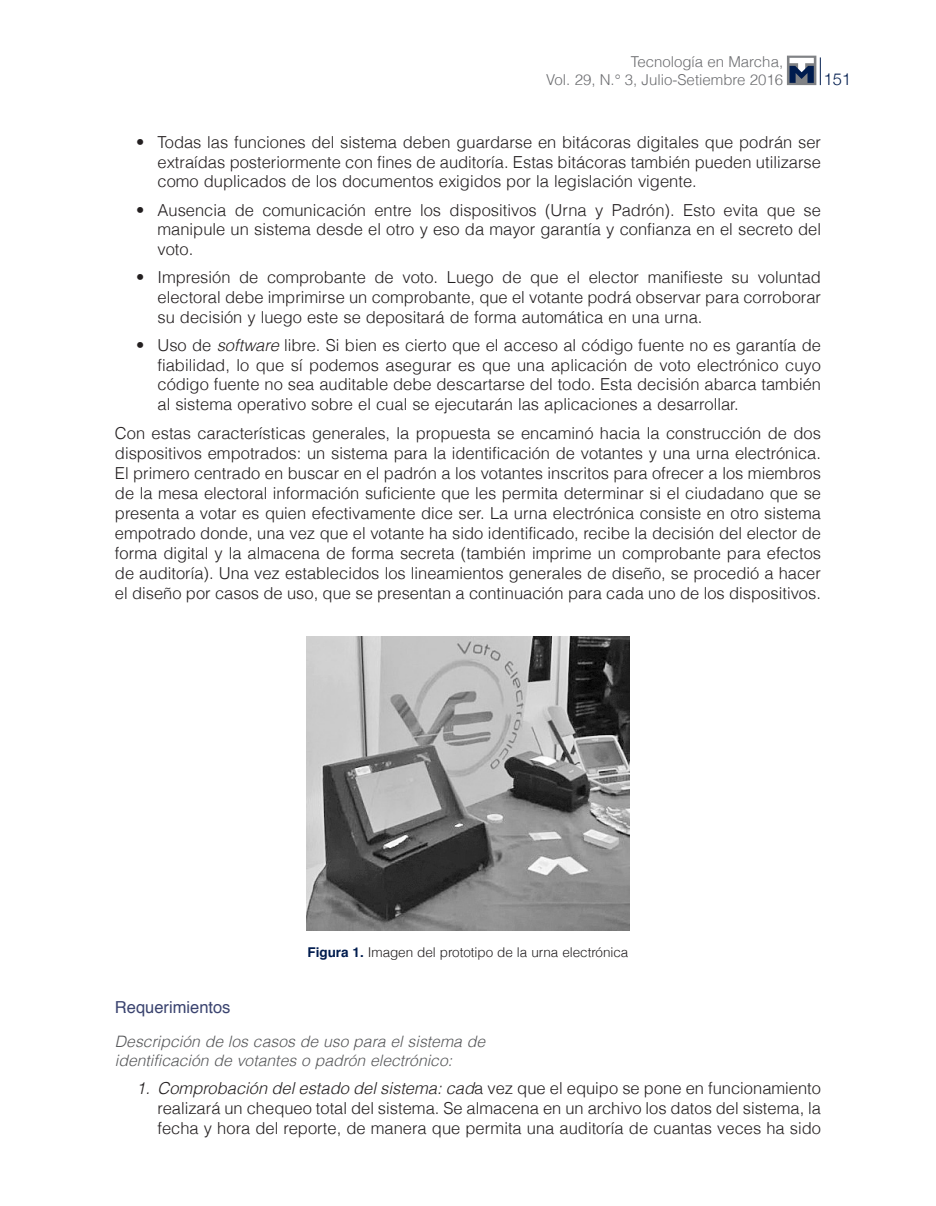
<style>
.page{position:relative;width:936px;height:1206px;background:#fff}
.page>*{position:absolute;margin:0;border:0;box-sizing:border-box;transform-origin:0 0}
._10Escalonado{font:300 16.5px/19.6px "Helvetica";color:#231f20;text-align:justify}
._6texto{font:300 16.5px/20px "Helvetica";color:#231f20;text-align:justify}
._8subtitulo2{font:16.5px "Helvetica";color:#3a436f}
.t1{font:300 16.5px "Helvetica Neue";color:#001c4e}
.SUBTITULO3{font:italic 300 15.75px/19px "Helvetica";color:#57585a}
.t2{font:300 15px/18px "Helvetica";color:#6c6d70;text-align:right}
._9tituloscuadros{font:300 13.5px "Helvetica";letter-spacing:-.005em;color:#231f20}
.s1{font-style:italic}
.s2{font-weight:700;color:#001c4e}
</style>
<div class="page">
<svg style="left:819px;top:57px;width:1px;height:28px"></svg>
<svg style="left:786px;top:56px;width:30px;height:29px"></svg>
<svg style="left:789px;top:58px;width:24px;height:25px"></svg>
<img style="left:306px;top:636px;width:323px;height:293px">
<p class="t2" style="left:546px;top:53px;width:238px">Tecnología en Marcha,<br>Vol. 29, N.° 3, Julio-Setiembre 2016</p>
<p class="t1" style="left:823px;top:69px;width:29px">151</p>
<p class="_10Escalonado" style="left:157px;top:132px;width:664px;text-indent:-21px">• Todas las funciones del sistema deben guardarse en bitácoras digitales que podrán ser extraídas posteriormente con fines de auditoría. Estas bitácoras también pueden utilizarse como duplicados de los documentos exigidos por la legislación vigente.</p>
<p class="_10Escalonado" style="left:157px;top:200px;width:664px;text-indent:-21px">• Ausencia de comunicación entre los dispositivos (Urna y Padrón). Esto evita que se manipule un sistema desde el otro y eso da mayor garantía y confianza en el secreto del voto.</p>
<p class="_10Escalonado" style="left:157px;top:267px;width:664px;text-indent:-21px">• Impresión de comprobante de voto. Luego de que el elector manifieste su voluntad electoral debe imprimirse un comprobante, que el votante podrá observar para corroborar su decisión y luego este se depositará de forma automática en una urna.</p>
<p class="_10Escalonado" style="left:157px;top:335px;width:664px;text-indent:-21px">• Uso de <span class="s1">software</span> libre. Si bien es cierto que el acceso al código fuente no es garantía de fiabilidad, lo que sí podemos asegurar es que una aplicación de voto electrónico cuyo código fuente no sea auditable debe descartarse del todo. Esta decisión abarca también al sistema operativo sobre el cual se ejecutarán las aplicaciones a desarrollar.</p>
<p class="_6texto" style="left:115px;top:422px;width:707px">Con estas características generales, la propuesta se encaminó hacia la construcción de dos dispositivos empotrados: un sistema para la identificación de votantes y una urna electrónica.<br>El primero centrado en buscar en el padrón a los votantes inscritos para ofrecer a los miembros de la mesa electoral información suficiente que les permita determinar si el ciudadano que se presenta a votar es quien efectivamente dice ser. La urna electrónica consiste en otro sistema empotrado donde, una vez que el votante ha sido identificado, recibe la decisión del elector de forma digital y la almacena de forma secreta (también imprime un comprobante para efectos de auditoría). Una vez establecidos los lineamientos generales de diseño, se procedió a hacer el diseño por casos de uso, que se presentan a continuación para cada uno de los dispositivos.</p>
<p class="_9tituloscuadros" style="left:307px;top:943px;width:322px"><span class="s2">Figura 1.</span> Imagen del prototipo de la urna electrónica</p>
<p class="_8subtitulo2" style="left:115px;top:994px;width:117px">Requerimientos</p>
<p class="SUBTITULO3" style="left:115px;top:1031px;width:371px">Descripción de los casos de uso para el sistema de identificación de votantes o padrón electrónico:</p>
<p class="_10Escalonado" style="left:157px;top:1078px;width:664px;text-indent:-21px"><span class="s1">1. Comprobación del estado del sistema: cad</span>a vez que el equipo se pone en funcionamiento realizará un chequeo total del sistema. Se almacena en un archivo los datos del sistema, la fecha y hora del reporte, de manera que permita una auditoría de cuantas veces ha sido</p>
</div>
